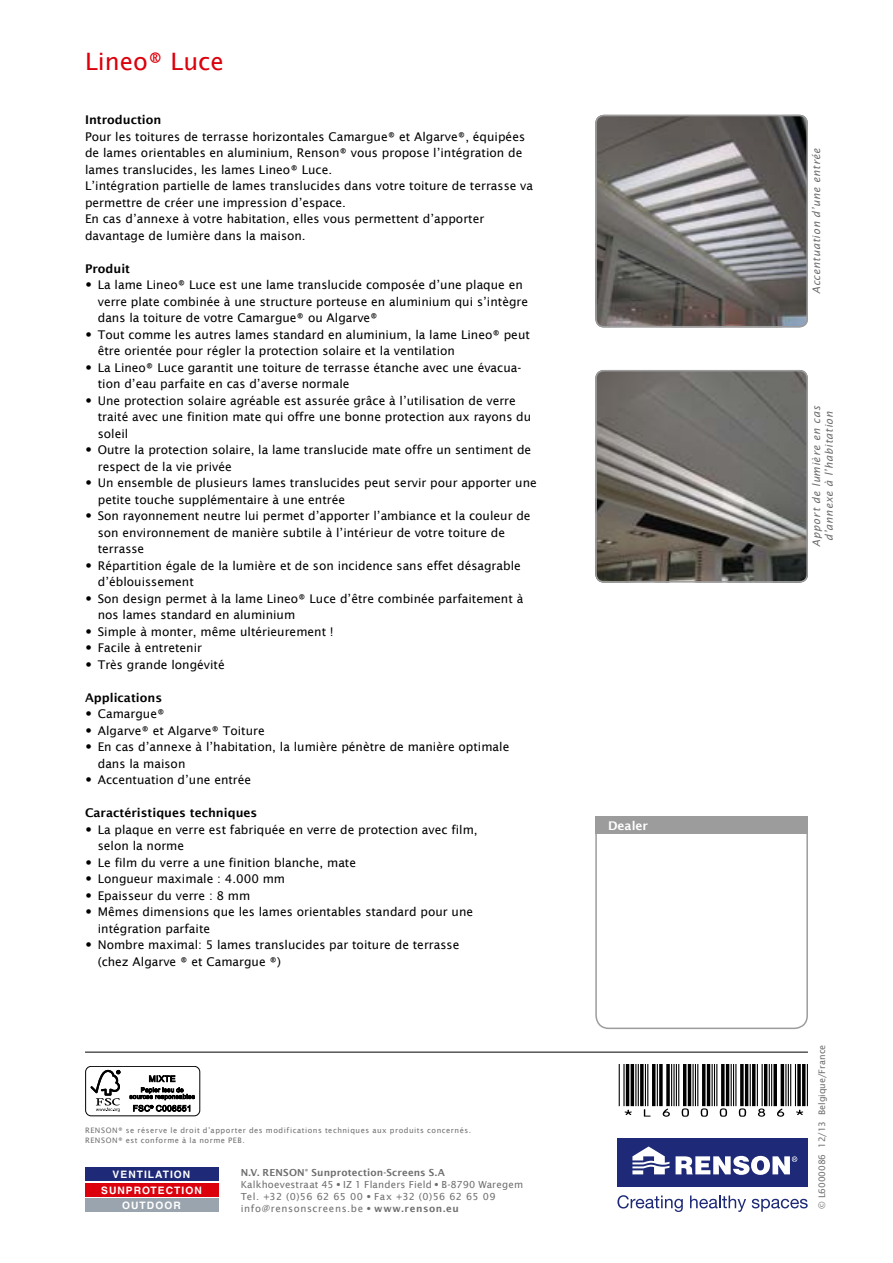
<style>
.page{position:relative;width:893px;height:1263px;background:#fff}
.page>*{position:absolute;margin:0;border:0;box-sizing:border-box;transform-origin:0 0}
.t1{font:24px "Lucida Sans";color:#dc000c}
.t2{font:12px/16.5px "Lucida Sans";color:#000}
.t3{font:600 12px "Lucida Sans";color:#000}
.t4{font:600 12px "Lucida Sans";color:#fff}
.t5{font:italic 10.5px/12.6px "Lucida Sans";letter-spacing:.055em;color:#6e6e6e;text-align:center}
.t6{font:700 10.2px/15.8px "Helvetica LT Std";letter-spacing:.1em;color:#fff;text-align:center}
.t7{font:9.75px/12px "Lucida Sans";letter-spacing:.025em;color:#6e6e6e}
.t8{font:9px "Lucida Sans";color:#6e6e6e}
.t9{font:7.5px/10.5px "Lucida Sans";letter-spacing:.07em;color:#6e6e6e}
.s1{font-family:"Futura Std"}
.s2{font-weight:600}
.s3{font-family:"Helvetica LT Std";font-weight:700}
</style>
<div class="page">
<div style="left:617px;top:1138px;width:191px;height:49px;background:#1e2a77"></div>
<svg style="left:632px;top:1146px;width:37px;height:28px"></svg>
<svg style="left:676px;top:1156px;width:121px;height:19px"></svg>
<svg style="left:617px;top:1195px;width:66px;height:17px"></svg>
<svg style="left:690px;top:1195px;width:56px;height:17px"></svg>
<svg style="left:752px;top:1199px;width:56px;height:13px"></svg>
<div style="left:595px;top:816px;width:213px;height:213px;border:2px solid #9c9c9d;border-radius:13px"></div>
<img style="left:598px;top:370px;width:210px;height:210px">
<div style="left:595px;top:370px;width:213px;height:213px;border:2px solid #9c9c9d;border-radius:8px"></div>
<hr style="left:85px;top:1052px;width:723px;height:1px;background:#000">
<img style="left:597px;top:115px;width:211px;height:212px">
<div style="left:595px;top:115px;width:213px;height:212px;border:2px solid #9c9c9d;border-radius:8px"></div>
<div style="left:85px;top:1167px;width:134px;height:13px;background:#1e2a77"></div>
<div style="left:85px;top:1183px;width:134px;height:13px;background:#dc000c"></div>
<div style="left:85px;top:1198px;width:134px;height:14px;background:#99a4ae"></div>
<svg style="left:619px;top:1064px;width:189px;height:53px"></svg>
<div style="left:595px;top:816px;width:213px;height:17px;background:#9c9c9d"></div>
<div style="left:85px;top:1066px;width:115px;height:50px;border:1px solid #000;border-radius:6px"></div>
<svg style="left:90px;top:1070px;width:30px;height:42px"></svg>
<svg style="left:129px;top:1075px;width:66px;height:37px"></svg>
<h1 class="t1" style="left:85px;top:47px;width:140px">Lineo® Luce</h1>
<p class="t3" style="left:85px;top:113px;width:78px">Introduction</p>
<p class="t2" style="left:85px;top:128px;width:450px">Pour les toitures de terrasse horizontales Camargue® et Algarve®, équipées de lames orientables en aluminium, Renson® vous propose l’intégration de lames translucides, les lames Lineo® Luce.<br>L’intégration partielle de lames translucides dans votre toiture de terrasse va permettre de créer une impression d’espace.<br>En cas d’annexe à votre habitation, elles vous permettent d’apporter davantage de lumière dans la maison.</p>
<p class="t3" style="left:85px;top:261px;width:47px">Produit</p>
<p class="t2" style="left:98px;top:277px;width:432px;text-indent:-13px"><span class="s1">•</span> La lame Lineo® Luce est une lame translucide composée d’une plaque en verre plate combinée à une structure porteuse en aluminium qui s’intègre dans la toiture de votre Camargue® ou Algarve®</p>
<p class="t2" style="left:98px;top:326px;width:434px;text-indent:-13px"><span class="s1">•</span> Tout comme les autres lames standard en aluminium, la lame Lineo® peut être orientée pour régler la protection solaire et la ventilation</p>
<p class="t2" style="left:98px;top:359px;width:425px;text-indent:-13px"><span class="s1">•</span> La Lineo® Luce garantit une toiture de terrasse étanche avec une évacua&shy;tion d’eau parfaite en cas d’averse normale</p>
<p class="t2" style="left:98px;top:392px;width:435px;text-indent:-13px"><span class="s1">•</span> Une protection solaire agréable est assurée grâce à l’utilisation de verre traité avec une finition mate qui offre une bonne protection aux rayons du soleil</p>
<p class="t2" style="left:98px;top:442px;width:435px;text-indent:-13px"><span class="s1">•</span> Outre la protection solaire, la lame translucide mate offre un sentiment de respect de la vie privée</p>
<p class="t2" style="left:98px;top:475px;width:440px;text-indent:-13px"><span class="s1">•</span> Un ensemble de plusieurs lames translucides peut servir pour apporter une petite touche supplémentaire à une entrée</p>
<p class="t2" style="left:98px;top:508px;width:434px;text-indent:-13px"><span class="s1">•</span> Son rayonnement neutre lui permet d’apporter l’ambiance et la couleur de son environnement de manière subtile à l’intérieur de votre toiture de terrasse</p>
<p class="t2" style="left:98px;top:557px;width:425px;text-indent:-13px"><span class="s1">•</span> Répartition égale de la lumière et de son incidence sans effet désagrable d’éblouissement</p>
<p class="t2" style="left:98px;top:590px;width:427px;text-indent:-13px"><span class="s1">•</span> Son design permet à la lame Lineo® Luce d’être combinée parfaitement à nos lames standard en aluminium</p>
<p class="t2" style="left:85px;top:623px;width:250px"><span class="s1">•</span> Simple à monter, même ultérieurement !</p>
<p class="t2" style="left:85px;top:640px;width:118px"><span class="s1">•</span> Facile à entretenir</p>
<p class="t2" style="left:85px;top:656px;width:141px"><span class="s1">•</span> Très grande longévité</p>
<p class="t3" style="left:85px;top:690px;width:79px">Applications</p>
<p class="t2" style="left:85px;top:706px;width:81px"><span class="s1">•</span> Camargue®</p>
<p class="t2" style="left:85px;top:722px;width:181px"><span class="s1">•</span> Algarve® et Algarve® Toiture</p>
<p class="t2" style="left:98px;top:739px;width:413px;text-indent:-13px"><span class="s1">•</span> En cas d’annexe à l’habitation, la lumière pénètre de manière optimale dans la maison</p>
<p class="t2" style="left:85px;top:772px;width:168px"><span class="s1">•</span> Accentuation d’une entrée</p>
<p class="t3" style="left:85px;top:806px;width:174px">Caractéristiques techniques</p>
<p class="t2" style="left:98px;top:821px;width:381px;text-indent:-13px"><span class="s1">•</span> La plaque en verre est fabriquée en verre de protection avec film, selon la norme</p>
<p class="t2" style="left:85px;top:854px;width:273px"><span class="s1">•</span> Le film du verre a une finition blanche, mate</p>
<p class="t2" style="left:85px;top:871px;width:202px"><span class="s1">•</span> Longueur maximale : 4.000 mm</p>
<p class="t2" style="left:85px;top:887px;width:167px"><span class="s1">•</span> Epaisseur du verre : 8 mm</p>
<p class="t2" style="left:98px;top:904px;width:377px;text-indent:-13px"><span class="s1">•</span> Mêmes dimensions que les lames orientables standard pour une intégration parfaite</p>
<p class="t2" style="left:98px;top:937px;width:363px;text-indent:-13px"><span class="s1">•</span> Nombre maximal: 5 lames translucides par toiture de terrasse (chez Algarve ® et Camargue ®)</p>
<p class="t9" style="left:85px;top:1125px;width:387px">RENSON® se réserve le droit d’apporter des modifications techniques aux produits concernés.<br>RENSON® est conforme à la norme PEB.</p>
<p class="t7" style="left:241px;top:1166px;width:284px"><span class="s2">N.V. RENSON</span><sup>®</sup> <span class="s2">Sunprotection-Screens S.A </span>Kalkhoevestraat 45 <span class="s3">•</span> IZ 1 Flanders Field <span class="s3">•</span> B-8790 Waregem Tel. +32 (0)56 62 65 00 <span class="s3">•</span> Fax +32 (0)56 62 65 09 info@rensonscreens.be <span class="s3">•</span> <span class="s2">www.renson.eu</span></p>
<p class="t6" style="left:101px;top:1166px;width:102px">VENTILATION<br>SUNPROTECTION<br>OUTDOOR</p>
<p class="t4" style="left:608px;top:818px;width:41px">Dealer</p>
<p class="t5" style="left:810px;top:294px;width:148px;rotate:-90deg">Accentuation d’une entrée</p>
<p class="t5" style="left:810px;top:547px;width:142px;rotate:-90deg">Apport de lumière en cas d’annexe à l’habitation</p>
<p class="t8" style="left:817px;top:1209px;width:166px;rotate:-90deg">© L6000086 12/13 Belgique/France</p>
</div>
